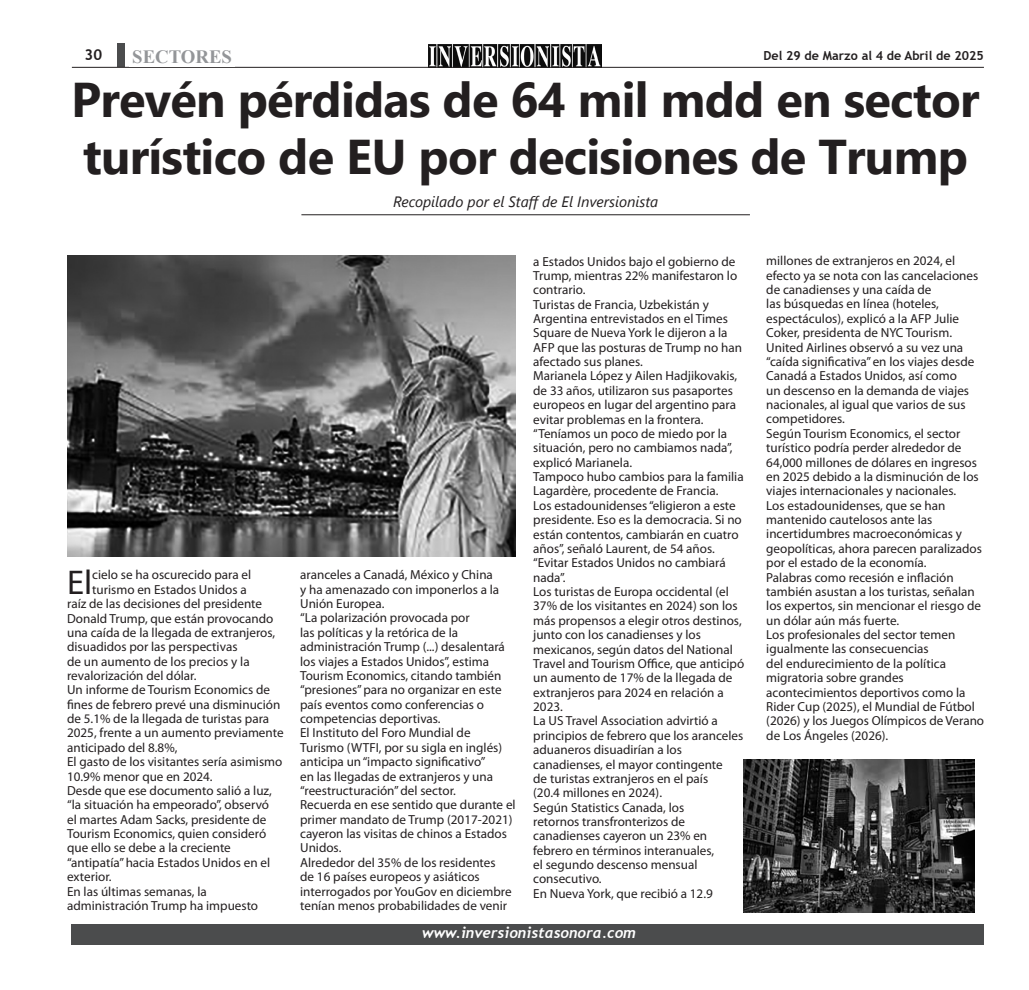
<style>
.page{position:relative;width:1029px;height:990px;background:#fff}
.page>*{position:absolute;margin:0;border:0;box-sizing:border-box;transform-origin:0 0}
.t1{font:700 48.75px/56.2px "Segoe UI";letter-spacing:-.015em;color:#231f20}
.t2{font:34.5px "Myriad Pro";color:#231f20}
.t3{font:700 18.75px "Times New Roman";color:#939598}
.t4{font:italic 15px "Segoe UI";color:#231f20}
.t5{font:italic 700 15px "Trebuchet";color:#fff}
.t6{font:700 15px "Trebuchet MS";color:#231f20}
.t7{font:13.12px/14.4px "Myriad Pro";color:#231f20}
.t8{font:700 12.5px "Trebuchet MS";color:#231f20}
</style>
<div class="page">
<img style="left:429px;top:44px;width:172px;height:23px">
<div style="left:117px;top:44px;width:7px;height:23px;background:#4b4c4d"></div>
<hr style="left:72px;top:67px;width:911px;height:1px;background:#231f20">
<div style="left:71px;top:924px;width:911px;height:21px;background:#4b4c4d"></div>
<hr style="left:301px;top:214px;width:448px;height:1px;background:#231f20">
<img style="left:743px;top:759px;width:230px;height:153px">
<img style="left:67px;top:256px;width:448px;height:301px">
<p class="t6" style="left:85px;top:45px;width:19px">30</p>
<h3 class="t3" style="left:132px;top:43px;width:84px">OPINIÓN</h3>
<p class="t8" style="left:763px;top:48px;width:221px">Del 29 de Marzo al 4 de Abril de 2025</p>
<h3 class="t3" style="left:132px;top:43px;width:101px">SECTORES</h3>
<h1 class="t1" style="left:71px;top:68px;width:909px">Prevén pérdidas de 64 mil mdd en sector turístico de EU por decisiones de Trump</h1>
<p class="t4" style="left:393px;top:188px;width:267px">Recopilado por el Staff de El Inversionista</p>
<h2 class="t2" style="left:67px;top:561px;width:27px">El</h2>
<p class="t7" style="left:92px;top:568px;width:160px">cielo se ha oscurecido para el</p>
<p class="t7" style="left:92px;top:582px;width:156px">turismo en Estados Unidos a</p>
<p class="t7" style="left:67px;top:596px;width:196px">raíz de las decisiones del presidente</p>
<p class="t7" style="left:67px;top:611px;width:208px">Donald Trump, que están provocando</p>
<p class="t7" style="left:67px;top:625px;width:209px">una caída de la llegada de extranjeros,</p>
<p class="t7" style="left:67px;top:639px;width:172px">disuadidos por las perspectivas</p>
<p class="t7" style="left:67px;top:654px;width:184px">de un aumento de los precios y la</p>
<p class="t7" style="left:67px;top:668px;width:131px">revalorización del dólar.</p>
<p class="t7" style="left:67px;top:683px;width:204px">Un informe de Tourism Economics de</p>
<p class="t7" style="left:67px;top:697px;width:215px">fines de febrero prevé una disminución</p>
<p class="t7" style="left:67px;top:711px;width:203px">de 5.1% de la llegada de turistas para</p>
<p class="t7" style="left:67px;top:726px;width:218px">2025, frente a un aumento previamente</p>
<p class="t7" style="left:67px;top:740px;width:112px">anticipado del 8.8%,</p>
<p class="t7" style="left:67px;top:754px;width:217px">El gasto de los visitantes sería asimismo</p>
<p class="t7" style="left:67px;top:769px;width:147px">10.9% menor que en 2024.</p>
<p class="t7" style="left:67px;top:783px;width:206px">Desde que ese documento salió a luz,</p>
<p class="t7" style="left:67px;top:798px;width:203px">“la situación ha empeorado”, observó</p>
<p class="t7" style="left:67px;top:812px;width:201px">el martes Adam Sacks, presidente de</p>
<p class="t7" style="left:67px;top:826px;width:200px">Tourism Economics, quien consideró</p>
<p class="t7" style="left:67px;top:841px;width:165px">que ello se debe a la creciente</p>
<p class="t7" style="left:67px;top:855px;width:204px">“antipatía” hacia Estados Unidos en el</p>
<p class="t7" style="left:67px;top:869px;width:46px">exterior.</p>
<p class="t7" style="left:67px;top:884px;width:141px">En las últimas semanas, la</p>
<p class="t7" style="left:67px;top:898px;width:192px">administración Trump ha impuesto</p>
<p class="t7" style="left:300px;top:568px;width:217px">aranceles a Canadá, México y China<br>y ha amenazado con imponerlos a la Unión Europea.<br>“La polarización provocada por<br>las políticas y la retórica de la administración Trump (...) desalentará los viajes a Estados Unidos”, estima Tourism Economics, citando también “presiones” para no organizar en este país eventos como conferencias o competencias deportivas.<br>El Instituto del Foro Mundial de Turismo (WTFI, por su sigla en inglés) anticipa un “impacto significativo”<br>en las llegadas de extranjeros y una “reestructuración” del sector.<br>Recuerda en ese sentido que durante el primer mandato de Trump (2017-2021) cayeron las visitas de chinos a Estados Unidos.<br>Alrededor del 35% de los residentes<br>de 16 países europeos y asiáticos interrogados por YouGov en diciembre tenían menos probabilidades de venir</p>
<p class="t7" style="left:533px;top:254px;width:212px">a Estados Unidos bajo el gobierno de<br>Trump, mientras 22% manifestaron lo contrario.<br>Turistas de Francia, Uzbekistán y<br>Argentina entrevistados en el Times<br>Square de Nueva York le dijeron a la<br>AFP que las posturas de Trump no han afectado sus planes.<br>Marianela López y Ailen Hadjikovakis, de 33 años, utilizaron sus pasaportes europeos en lugar del argentino para evitar problemas en la frontera. “Teníamos un poco de miedo por la situación, pero no cambiamos nada”, explicó Marianela.<br>Tampoco hubo cambios para la familia<br>Lagardère, procedente de Francia.<br>Los estadounidenses “eligieron a este presidente. Eso es la democracia. Si no están contentos, cambiarán en cuatro años”, señaló Laurent, de 54 años. “Evitar Estados Unidos no cambiará nada”.<br>Los turistas de Europa occidental (el<br>37% de los visitantes en 2024) son los más propensos a elegir otros destinos, junto con los canadienses y los mexicanos, según datos del National<br>Travel and Tourism Office, que anticipó un aumento de 17% de la llegada de extranjeros para 2024 en relación a<br>2023.<br>La US Travel Association advirtió a principios de febrero que los aranceles aduaneros disuadirían a los canadienses, el mayor contingente<br>de turistas extranjeros en el país<br>(20.4 millones en 2024).<br>Según Statistics Canada, los<br>retornos transfronterizos de canadienses cayeron un 23% en febrero en términos interanuales,<br>el segundo descenso mensual consecutivo.<br>En Nueva York, que recibió a 12.9</p>
<p class="t7" style="left:766px;top:254px;width:219px">millones de extranjeros en 2024, el efecto ya se nota con las cancelaciones de canadienses y una caída de<br>las búsquedas en línea (hoteles, espectáculos), explicó a la AFP Julie Coker, presidenta de NYC Tourism.<br>United Airlines observó a su vez una “caída significativa” en los viajes desde Canadá a Estados Unidos, así como<br>un descenso en la demanda de viajes nacionales, al igual que varios de sus competidores.<br>Según Tourism Economics, el sector turístico podría perder alrededor de 64,000 millones de dólares en ingresos en 2025 debido a la disminución de los viajes internacionales y nacionales.<br>Los estadounidenses, que se han mantenido cautelosos ante las incertidumbres macroeconómicas y geopolíticas, ahora parecen paralizados por el estado de la economía.<br>Palabras como recesión e inflación también asustan a los turistas, señalan los expertos, sin mencionar el riesgo de un dólar aún más fuerte.<br>Los profesionales del sector temen igualmente las consecuencias<br>del endurecimiento de la política migratoria sobre grandes acontecimientos deportivos como la Rider Cup (2025), el Mundial de Fútbol (2026) y los Juegos Olímpicos de Verano de Los Ángeles (2026).</p>
<p class="t5" style="left:422px;top:923px;width:215px">www.inversionistasonora.com</p>
</div>
